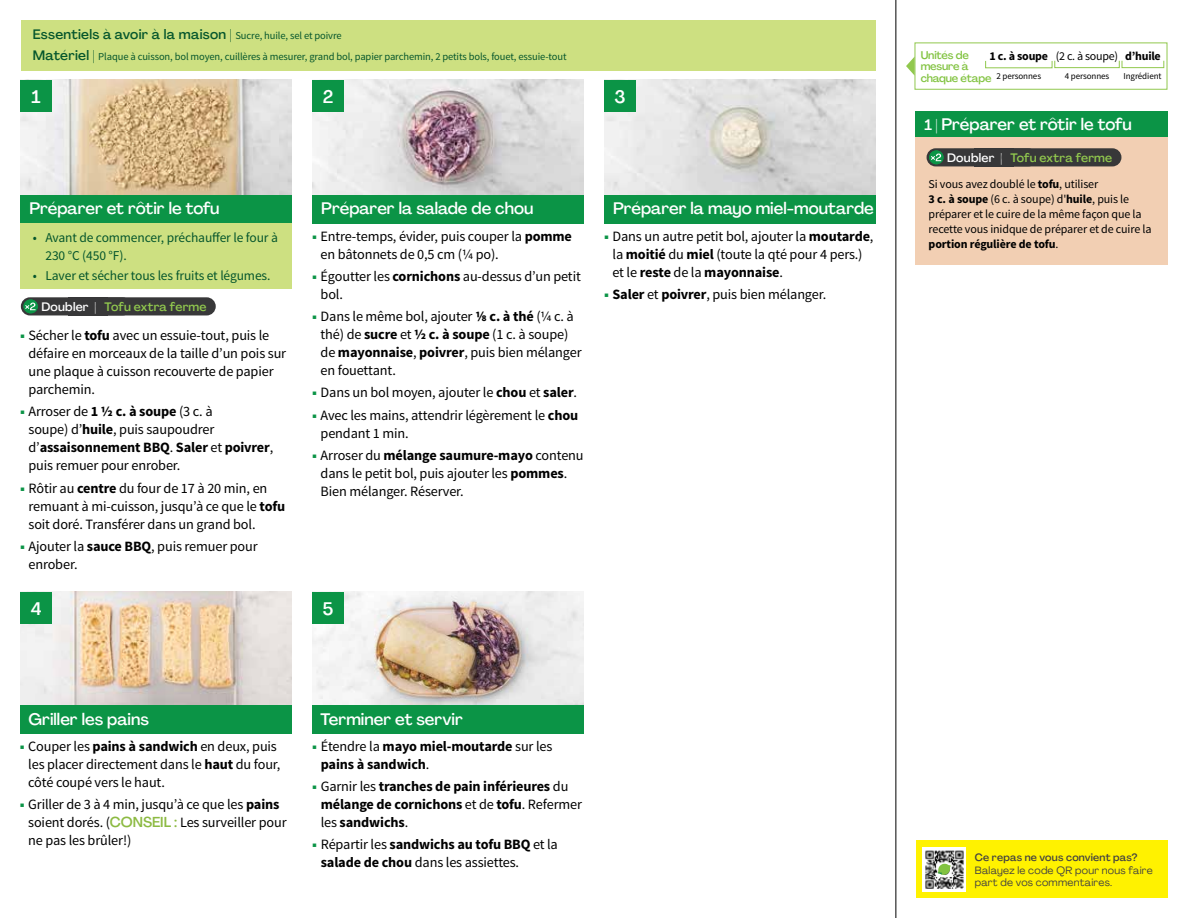
<style>
.page{position:relative;width:1188px;height:918px;background:#fff}
.page>*{position:absolute;margin:0;border:0;box-sizing:border-box;transform-origin:0 0}
.t1{font:500 18px "Agrandir";color:#fff}
.t2{font:500 16.5px "Agrandir";color:#fff}
.t3{font:14.25px/18px "Source Sans Pro";letter-spacing:-.01em;color:#000}
.t4{font:700 14.25px/18px "Source Sans Pro";letter-spacing:-.01em;color:#000}
.t5{font:13.5px/18px "Source Sans Pro";letter-spacing:-.01em;color:#05562c}
.t6{font:500 13.5px "Agrandir";letter-spacing:.02em;color:#05562c}
.t7{font:500 12.15px "Agrandir";letter-spacing:.015em;color:#91c84e}
.t8{font:12px/15px "Source Sans Pro";letter-spacing:-.01em;color:#000}
.t9{font:700 12px "Source Sans Pro";letter-spacing:-.02em;color:#000}
.t10{font:500 11.1px/11.7px "Agrandir";letter-spacing:-.015em;color:#82c341}
.t11{font:10.5px "Source Sans Pro";letter-spacing:-.01em;color:#05562c}
.t12{font:10.5px/12.8px "Agrandir";letter-spacing:.02em;color:#414042}
.t13{font:500 10.5px "Agrandir";letter-spacing:.02em;color:#414042}
.t14{font:9px "Source Sans Pro";letter-spacing:-.01em;color:#000}
.s1{font-family:"Source Sans Pro";font-weight:400;font-size:10.5px}
.s2{font-family:"Agrandir";font-weight:500;font-size:13.5px}
.s3{color:#fff}
.s4{font-weight:700;color:#0b9446}
.s5{font-weight:700}
.s6{font-family:"Agrandir";font-weight:500;color:#8cba42}
.s7{color:#0b9446}
.s8{font-weight:400}
.s9{font-size:15px}
</style>
<div class="page">
<img style="left:20px;top:592px;width:272px;height:113px">
<img style="left:312px;top:592px;width:272px;height:113px">
<img style="left:20px;top:80px;width:272px;height:115px">
<img style="left:312px;top:80px;width:272px;height:115px">
<img style="left:604px;top:80px;width:272px;height:115px">
<div style="left:312px;top:195px;width:272px;height:29px;background:#0b9446"></div>
<div style="left:20px;top:195px;width:272px;height:29px;background:#0b9446"></div>
<div style="left:20px;top:705px;width:272px;height:29px;background:#0b9446"></div>
<div style="left:312px;top:705px;width:272px;height:29px;background:#0b9446"></div>
<div style="left:604px;top:195px;width:272px;height:29px;background:#0b9446"></div>
<div style="left:21px;top:20px;width:855px;height:51px;background:#cde081"></div>
<div style="left:20px;top:224px;width:272px;height:65px;background:#cde081"></div>
<hr style="left:896px;top:0;width:1px;height:918px;background:#000">
<div style="left:20px;top:592px;width:32px;height:32px;background:#0b9446"></div>
<div style="left:20px;top:80px;width:32px;height:32px;background:#0b9446"></div>
<div style="left:312px;top:592px;width:32px;height:32px;background:#0b9446"></div>
<div style="left:312px;top:80px;width:32px;height:32px;background:#0b9446"></div>
<div style="left:604px;top:80px;width:32px;height:32px;background:#0b9446"></div>
<svg style="left:906px;top:56px;width:9px;height:20px"></svg>
<div style="left:915px;top:43px;width:252px;height:47px;border:1px solid #91c84e"></div>
<div style="left:985px;top:61px;width:67px;height:7px;border:1px solid #91c84e"></div>
<div style="left:1054px;top:60px;width:66px;height:8px;border:1px solid #91c84e"></div>
<div style="left:1122px;top:60px;width:42px;height:8px;border:1px solid #91c84e"></div>
<div style="left:916px;top:137px;width:252px;height:128px;background:#f2cfb3"></div>
<div style="left:916px;top:111px;width:252px;height:26px;background:#0b9446"></div>
<div style="left:21px;top:297px;width:111px;height:18px;background:#383839;border-radius:9px"></div>
<svg style="left:23px;top:299px;width:15px;height:14px"></svg>
<svg style="left:24px;top:301px;width:12px;height:11px"></svg>
<div style="left:96px;top:297px;width:120px;height:18px;background:#383839;border-radius:9px"></div>
<div style="left:927px;top:148px;width:110px;height:18px;background:#383839;border-radius:9px"></div>
<svg style="left:929px;top:150px;width:15px;height:14px"></svg>
<svg style="left:930px;top:152px;width:11px;height:11px"></svg>
<div style="left:1002px;top:148px;width:119px;height:18px;background:#383839;border-radius:9px"></div>
<div style="left:916px;top:840px;width:252px;height:58px;background:#fff200"></div>
<img style="left:923px;top:847px;width:43px;height:45px">
<svg style="left:938px;top:864px;width:13px;height:11px"></svg>
<p class="t6" style="left:33px;top:26px;width:310px">Essentiels à avoir à la maison | <span class="s1">Sucre, huile, sel et poivre</span></p>
<p class="t11" style="left:33px;top:50px;width:535px"><span class="s2">Matériel |</span> Plaque à cuisson, bol moyen, cuillères à mesurer, grand bol, papier parchemin, 2 petits bols, fouet, essuie-tout</p>
<p class="t1" style="left:32px;top:86px;width:11px">1</p>
<p class="t1" style="left:323px;top:86px;width:12px">2</p>
<p class="t1" style="left:614px;top:85px;width:13px">3</p>
<p class="t2" style="left:29px;top:198px;width:192px">Préparer et rôtir le tofu</p>
<p class="t5" style="left:45px;top:229px;width:234px;text-indent:-13px">• Avant de commencer, préchauffer le four à<br>230 °C (450 °F).</p>
<p class="t5" style="left:33px;top:267px;width:239px">• Laver et sécher tous les fruits et légumes.</p>
<p class="t7" style="left:41px;top:299px;width:167px"><span class="s3">Doubler |</span> Tofu extra ferme</p>
<p class="t3" style="left:29px;top:327px;width:259px;text-indent:-9px"><span class="s4">■</span> Sécher le <span class="s5">tofu</span> avec un essuie-tout, puis le défaire en morceaux de la taille d’un pois sur une plaque à cuisson recouverte de papier parchemin.</p>
<p class="t3" style="left:29px;top:403px;width:246px;text-indent:-9px"><span class="s4">■</span> Arroser de <span class="s5">1 ½ c. à soupe</span> (3 c. à<br>soupe) d’<span class="s5">huile</span>, puis saupoudrer d’<span class="s5">assaisonnement BBQ</span>. <span class="s5">Saler</span> et <span class="s5">poivrer</span>, puis remuer pour enrober.</p>
<p class="t3" style="left:29px;top:479px;width:258px;text-indent:-9px"><span class="s4">■</span> Rôtir au <span class="s5">centre</span> du four de 17 à 20 min, en remuant à mi-cuisson, jusqu’à ce que le <span class="s5">tofu </span>soit doré. Transférer dans un grand bol.</p>
<p class="t3" style="left:29px;top:537px;width:231px;text-indent:-9px"><span class="s4">■</span> Ajouter la <span class="s5">sauce BBQ</span>, puis remuer pour enrober.</p>
<p class="t1" style="left:31px;top:597px;width:12px">4</p>
<p class="t2" style="left:321px;top:198px;width:214px">Préparer la salade de chou</p>
<p class="t2" style="left:613px;top:198px;width:262px">Préparer la mayo miel-moutarde</p>
<p class="t3" style="left:321px;top:227px;width:253px;text-indent:-9px"><span class="s4">■</span> Entre-temps, évider, puis couper la <span class="s5">pomme </span>en bâtonnets de 0,5 cm (¼ po).</p>
<p class="t3" style="left:321px;top:267px;width:262px;text-indent:-9px"><span class="s4">■</span> Égoutter les <span class="s5">cornichons</span> au-dessus d’un petit bol.</p>
<p class="t3" style="left:321px;top:308px;width:263px;text-indent:-9px"><span class="s4">■</span> Dans le même bol, ajouter <span class="s5">1/8 c. à thé</span> (¼ c. à thé) de <span class="s5">sucre</span> et <span class="s5">½ c. à soupe</span> (1 c. à soupe) de <span class="s5">mayonnaise</span>, <span class="s5">poivrer</span>, puis bien mélanger en fouettant.</p>
<p class="t3" style="left:312px;top:384px;width:266px"><span class="s4">■</span> Dans un bol moyen, ajouter le <span class="s5">chou</span> et <span class="s5">saler</span>.</p>
<p class="t3" style="left:321px;top:406px;width:259px;text-indent:-9px"><span class="s4">■</span> Avec les mains, attendrir légèrement le <span class="s5">chou </span>pendant 1 min.</p>
<p class="t3" style="left:321px;top:446px;width:265px;text-indent:-9px"><span class="s4">■</span> Arroser du <span class="s5">mélange saumure-mayo</span> contenu dans le petit bol, puis ajouter les <span class="s5">pommes</span>.<br>Bien mélanger. Réserver.</p>
<p class="t3" style="left:613px;top:227px;width:262px;text-indent:-9px"><span class="s4">■</span> Dans un autre petit bol, ajouter la <span class="s5">moutarde</span>, la <span class="s5">moitié</span> du <span class="s5">miel</span> (toute la qté pour 4 pers.) et le <span class="s5">reste</span> de la <span class="s5">mayonnaise</span>.</p>
<p class="t3" style="left:604px;top:285px;width:224px"><span class="s4">■</span> <span class="s5">Saler</span> et <span class="s5">poivrer</span>, puis bien mélanger.</p>
<p class="t1" style="left:323px;top:597px;width:12px">5</p>
<p class="t2" style="left:29px;top:709px;width:122px">Griller les pains</p>
<p class="t2" style="left:321px;top:709px;width:144px">Terminer et servir</p>
<p class="t3" style="left:28px;top:737px;width:254px;text-indent:-9px"><span class="s4">■</span> Couper les <span class="s5">pains à sandwich</span> en deux, puis les placer directement dans le <span class="s5">haut</span> du four, côté coupé vers le haut.</p>
<p class="t3" style="left:28px;top:796px;width:260px;text-indent:-9px"><span class="s4">■</span> Griller de 3 à 4 min, jusqu’à ce que les <span class="s5">pains </span>soient dorés. (<span class="s6">CONSEIL :</span> Les surveiller pour ne pas les brûler!)</p>
<p class="t4" style="left:321px;top:738px;width:233px;text-indent:-9px"><span class="s7">■</span> <span class="s8">Étendre la</span> mayo miel-moutarde <span class="s8">sur les </span>pains à sandwich<span class="s8">.</span></p>
<p class="t4" style="left:321px;top:778px;width:263px;text-indent:-9px"><span class="s7">■</span> <span class="s8">Garnir les</span> tranches de pain inférieures <span class="s8">du </span>mélange de cornichons <span class="s8">et de</span> tofu<span class="s8">. Refermer les</span> sandwichs<span class="s8">.</span></p>
<p class="t3" style="left:321px;top:836px;width:239px;text-indent:-9px"><span class="s4">■</span> Répartir les <span class="s5">sandwichs au tofu BBQ</span> et la <span class="s5">salade de chou</span> dans les assiettes.</p>
<p class="t10" style="left:921px;top:49px;width:72px">Unités de mesure à chaque étape</p>
<p class="t9" style="left:990px;top:48px;width:173px">1 c. à soupe <span class="s8">(2 c. à soupe)</span> d’huile</p>
<p class="t14" style="left:997px;top:70px;width:46px">2 personnes</p>
<p class="t14" style="left:1065px;top:70px;width:46px">4 personnes</p>
<p class="t14" style="left:1123px;top:70px;width:40px">Ingrédient</p>
<p class="t2" style="left:924px;top:114px;width:209px"><span class="s9">1 |</span> Préparer et rôtir le tofu</p>
<p class="t7" style="left:947px;top:150px;width:167px"><span class="s3">Doubler |</span> Tofu extra ferme</p>
<p class="t8" style="left:929px;top:177px;width:224px">Si vous avez doublé le <span class="s5">tofu</span>, utiliser<br><span class="s5">3 c. à soupe</span> (6 c. à soupe) d'<span class="s5">huile</span>, puis le préparer et le cuire de la même façon que la recette vous inidque de préparer et de cuire la <span class="s5">portion régulière de tofu</span>.</p>
<p class="t13" style="left:975px;top:851px;width:164px">Ce repas ne vous convient pas?</p>
<p class="t12" style="left:975px;top:863px;width:179px">Balayez le code QR pour nous faire part de vos commentaires.</p>
</div>
